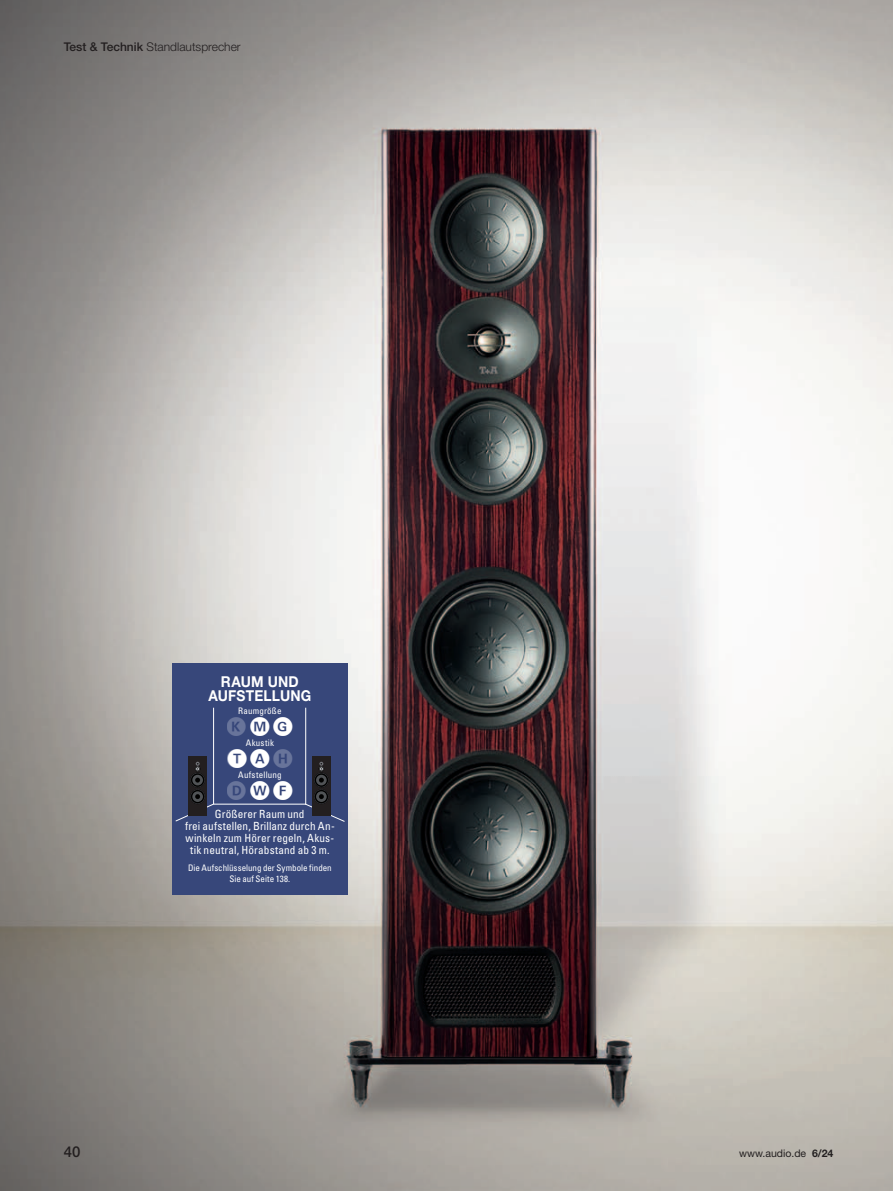
<style>
.page{position:relative;width:893px;height:1191px;background:#fff}
.page>*{position:absolute;margin:0;border:0;box-sizing:border-box;transform-origin:0 0}
.t1{font:27px "AUDIO Icons Mk IV Regular";letter-spacing:.03em;color:#fff}
._13_Aufsteller_Unter{font:700 15px/14.4px "Helvetica Neue LT Std";letter-spacing:.015em;color:#fff;text-align:center;scale:.92 1}
.t2{font:500 15px "Helvetica Neue LT Std";color:#231f20}
.Rubrikenzeile_Neu{font:300 12px "Helvetica Neue LT Std";color:#231f20}
._13_Aufsteller_Text{font:condensed 11.25px/12px "Univers LT Std";letter-spacing:.01em;color:#fff;text-align:center}
.xxx_-Pagina{font:10.5px "Helvetica Neue LT Std";color:#231f20}
._13_Aufsteller_Unter-2{font:condensed 9px/10.8px "Univers LT Std";color:#fff;text-align:center}
._03_Aufsteller_Raumg{font:condensed 9px "Univers LT Std";letter-spacing:.02em;color:#fff}
.s1{font-weight:500}
.s2{font-weight:700}
</style>
<div class="page">
<img style="left:0;top:0;width:893px;height:1191px">
<div style="left:172px;top:663px;width:176px;height:231px;background:#37477a"></div>
<hr style="left:214px;top:803px;width:92px;height:1px;background:#fff">
<hr style="left:305px;top:707px;width:1px;height:97px;background:#fff">
<hr style="left:213px;top:707px;width:1px;height:97px;background:#fff">
<div style="left:312px;top:757px;width:19px;height:59px;background:#231f20"></div>
<svg style="left:304px;top:761px;width:41px;height:61px"></svg>
<div style="left:188px;top:757px;width:19px;height:59px;background:#231f20"></div>
<svg style="left:175px;top:761px;width:40px;height:61px"></svg>
<p class="Rubrikenzeile_Neu" style="left:64px;top:39px;width:178px"><span class="s1">Test &amp; Technik</span> Standlautsprecher</p>
<p class="_13_Aufsteller_Unter" style="left:208px;top:674px;width:113px">RAUM UND<br>AUFSTELLUNG</p>
<p class="_03_Aufsteller_Raumg" style="left:238px;top:704px;width:45px">Raumgröße</p>
<p class="_03_Aufsteller_Raumg" style="left:246px;top:737px;width:30px">Akustik</p>
<p class="_03_Aufsteller_Raumg" style="left:238px;top:769px;width:45px">Aufstellung</p>
<p class="t1" style="left:225px;top:711px;width:70px">KMG</p>
<p class="t1" style="left:225px;top:742px;width:69px">TAH</p>
<p class="t1" style="left:225px;top:775px;width:70px">DWF</p>
<p class="_13_Aufsteller_Text" style="left:185px;top:807px;width:151px">Größerer Raum und<br>frei aufstellen, Brillanz durch An&shy;winkeln zum Hörer regeln, Akus&shy;tik neutral, Hörabstand ab 3 m.</p>
<p class="_13_Aufsteller_Unter-2" style="left:188px;top:862px;width:145px">Die Aufschlüsselung der Symbole finden<br>Sie auf Seite 138.</p>
<p class="t2" style="left:64px;top:1142px;width:18px">40</p>
<p class="xxx_-Pagina" style="left:739px;top:1147px;width:96px">www.audio.de <span class="s2">6/24</span></p>
</div>
